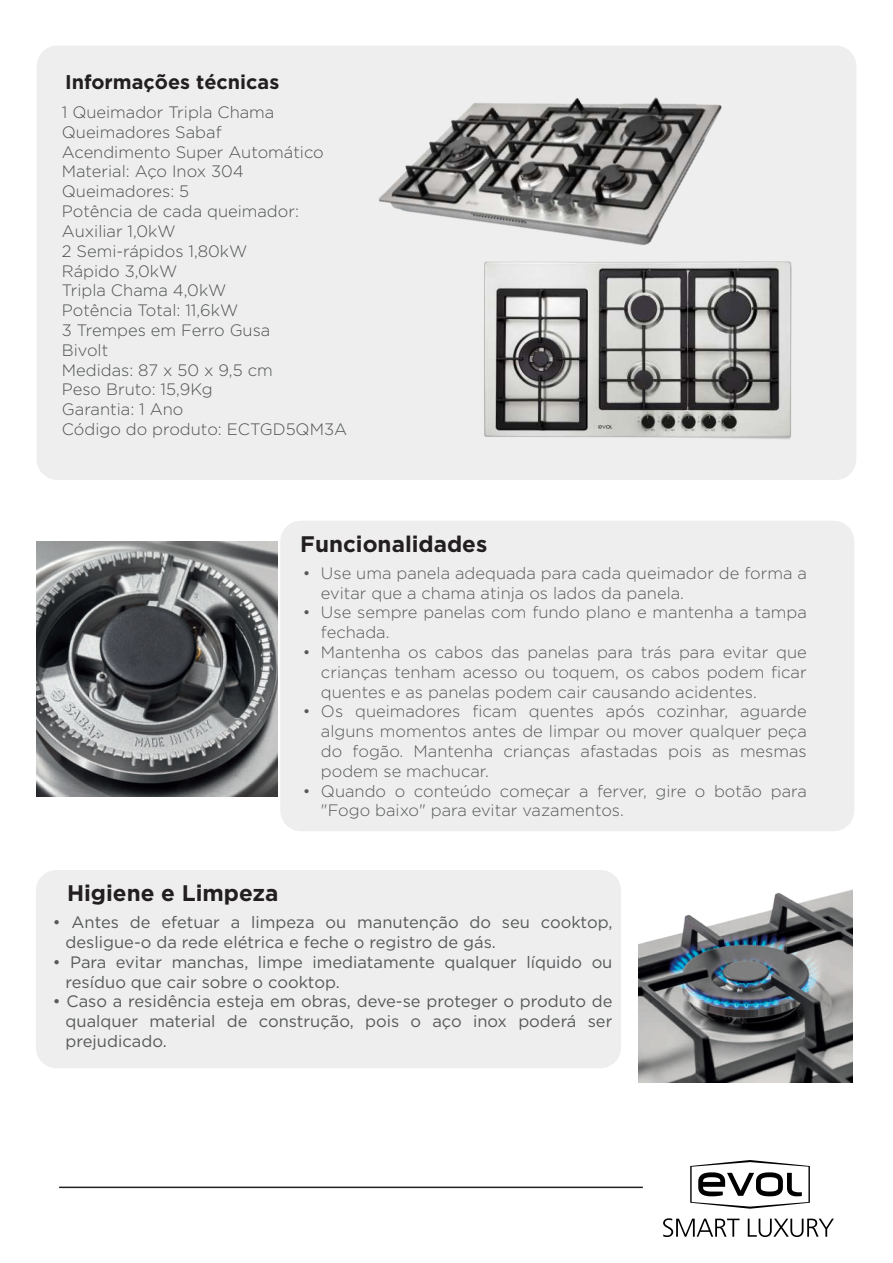
<style>
.page{position:relative;width:893px;height:1263px;background:#fff}
.page>*{position:absolute;margin:0;border:0;box-sizing:border-box;transform-origin:0 0}
.t1{font:700 22.5px "Gotham";color:#231f20}
.t2{font:700 19.8px "Gotham";color:#231f20}
.t3{font:300 16.5px/19.8px "Gotham";color:#57585a}
.t4{font:300 16.5px/19.8px "Gotham";color:#4f5252}
.t5{font:16.5px/19.8px "Gotham";color:#57585a}
</style>
<div class="page">
<div style="left:37px;top:46px;width:819px;height:434px;background:#edeeed;border-radius:21px"></div>
<div style="left:280px;top:521px;width:574px;height:310px;background:#edeeed;border-radius:21px"></div>
<div style="left:36px;top:870px;width:585px;height:198px;background:#edeeed;border-radius:21px"></div>
<hr style="left:59px;top:1186px;width:584px;height:2px;background:#231f20">
<svg style="left:690px;top:1160px;width:120px;height:49px"></svg>
<svg style="left:663px;top:1218px;width:76px;height:19px"></svg>
<svg style="left:748px;top:1218px;width:86px;height:19px"></svg>
<img style="left:37px;top:542px;width:240px;height:255px">
<img style="left:484px;top:261px;width:308px;height:178px">
<img style="left:378px;top:97px;width:409px;height:256px">
<img style="left:639px;top:890px;width:213px;height:192px">
<p class="t2" style="left:65px;top:71px;width:216px">Informações técnicas</p>
<p class="t4" style="left:62px;top:102px;width:287px">1 Queimador Tripla Chama<br>Queimadores Sabaf<br>Acendimento Super Automático<br>Material: Aço Inox 304<br>Queimadores: 5<br>Potência de cada queimador:<br>Auxiliar 1,0kW<br>2 Semi-rápidos 1,80kW<br>Rápido 3,0kW<br>Tripla Chama 4,0kW<br>Potência Total: 11,6kW<br>3 Trempes em Ferro Gusa<br>Bivolt<br>Medidas: 87 x 50 x 9,5 cm<br>Peso Bruto: 15,9Kg<br>Garantia: 1 Ano<br>Código do produto: ECTGD5QM3A</p>
<h1 class="t1" style="left:300px;top:531px;width:189px">Funcionalidades</h1>
<p class="t3" style="left:321px;top:563px;width:487px;text-indent:-18px">• Use uma panela adequada para cada queimador de forma a evitar que a chama atinja os lados da panela.</p>
<p class="t3" style="left:321px;top:602px;width:487px;text-indent:-18px">• Use sempre panelas com fundo plano e mantenha a tampa fechada.</p>
<p class="t3" style="left:321px;top:642px;width:487px;text-align:justify;text-indent:-18px">• Mantenha os cabos das panelas para trás para evitar que crianças tenham acesso ou toquem, os cabos podem ficar quentes e as panelas podem cair causando acidentes.</p>
<p class="t3" style="left:321px;top:701px;width:487px;text-align:justify;text-indent:-18px">• Os queimadores ficam quentes após cozinhar, aguarde alguns momentos antes de limpar ou mover qualquer peça do fogão. Mantenha crianças afastadas pois as mesmas podem se machucar.</p>
<p class="t3" style="left:321px;top:780px;width:487px;text-indent:-18px">• Quando o conteúdo começar a ferver, gire o botão para "Fogo baixo" para evitar vazamentos.</p>
<h1 class="t1" style="left:67px;top:880px;width:213px">Higiene e Limpeza</h1>
<p class="t5" style="left:66px;top:912px;width:548px;text-indent:-13px">• Antes de efetuar a limpeza ou manutenção do seu cooktop, desligue-o da rede elétrica e feche o registro de gás.</p>
<p class="t5" style="left:66px;top:952px;width:548px;text-indent:-13px">• Para evitar manchas, limpe imediatamente qualquer líquido ou resíduo que cair sobre o cooktop.</p>
<p class="t5" style="left:66px;top:991px;width:548px;text-align:justify;text-indent:-13px">• Caso a residência esteja em obras, deve-se proteger o produto de qualquer material de construção, pois o aço inox poderá ser prejudicado.</p>
</div>
